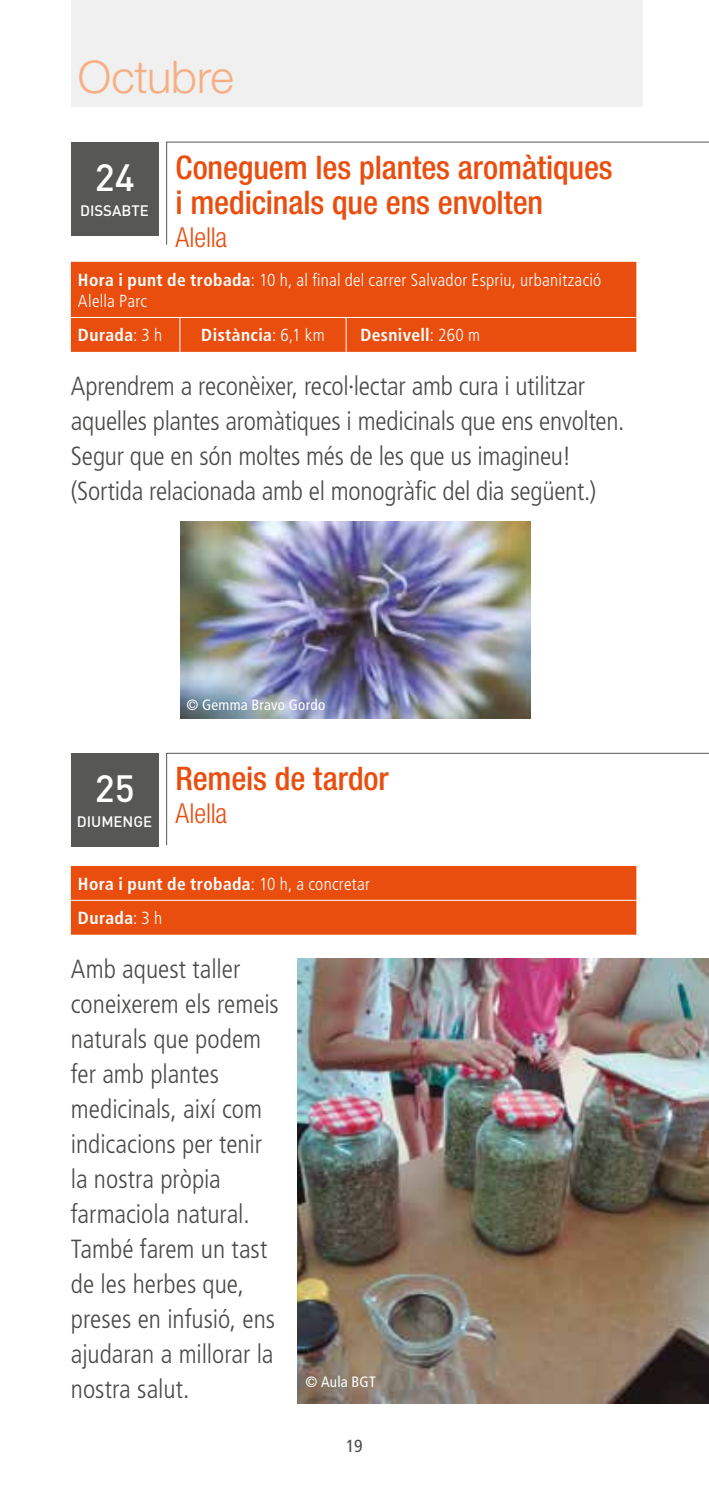
<style>
.page{position:relative;width:709px;height:1489px;background:#fff}
.page>*{position:absolute;margin:0;border:0;box-sizing:border-box;transform-origin:0 0}
.t1{font:300 45px "Helvetica Neue LT Std";letter-spacing:-.005em;color:#f7ae83}
.t2{font:500 37.5px "DIN";color:#fff}
.t3{font:500 condensed 32.5px/35px "Helvetica Neue LT Std";letter-spacing:-.005em;color:#e94e0f}
.t4{font:300 condensed 27.5px "Helvetica Neue LT Std";letter-spacing:-.005em;color:#e94e0f}
.t5{font:300 condensed 26.25px/35px "Frutiger LT Std";letter-spacing:-.005em;color:#4a4a49}
.t6{font:700 condensed 17.5px/34.5px "Frutiger LT Std";letter-spacing:.02em;color:#fff}
.t7{font:300 condensed 17.5px/21.2px "Frutiger LT Std";letter-spacing:.015em;color:#fff}
.t8{font:condensed 17.5px "Frutiger LT Std";color:#4a4a49}
.t9{font:condensed 15px "Frutiger LT Std";letter-spacing:.02em;color:#fff}
.t10{font:500 15px "DIN";color:#fff}
.s1{font-weight:700}
.s2{font-weight:300}
</style>
<div class="page">
<div style="left:71px;top:0;width:571px;height:107px;background:#f0f0f0"></div>
<div style="left:71px;top:142px;width:87px;height:93px;background:#575756"></div>
<svg style="left:166px;top:141px;width:543px;height:104px"></svg>
<div style="left:71px;top:262px;width:565px;height:90px;background:#e94e0f"></div>
<hr style="left:71px;top:317px;width:109px;height:1px;background:#fff">
<hr style="left:180px;top:317px;width:166px;height:1px;background:#fff">
<hr style="left:179px;top:318px;width:1px;height:34px;background:#fff">
<hr style="left:346px;top:317px;width:290px;height:1px;background:#fff">
<hr style="left:345px;top:318px;width:1px;height:34px;background:#fff">
<div style="left:71px;top:753px;width:87px;height:93px;background:#575756"></div>
<svg style="left:166px;top:752px;width:543px;height:93px"></svg>
<div style="left:71px;top:865px;width:565px;height:69px;background:#e94e0f"></div>
<hr style="left:71px;top:899px;width:109px;height:1px;background:#fff">
<hr style="left:180px;top:899px;width:166px;height:1px;background:#fff">
<hr style="left:346px;top:899px;width:290px;height:1px;background:#fff">
<img style="left:181px;top:522px;width:349px;height:196px">
<img style="left:297px;top:958px;width:412px;height:445px">
<h1 class="t1" style="left:78px;top:49px;width:157px">Octubre</h1>
<h2 class="t2" style="left:95px;top:153px;width:41px">24</h2>
<p class="t10" style="left:80px;top:201px;width:70px">DISSABTE</p>
<p class="t3" style="left:175px;top:150px;width:439px">Coneguem les plantes aromàtiques i medicinals que ens envolten</p>
<p class="t4" style="left:175px;top:221px;width:53px">Alella</p>
<p class="t7" style="left:78px;top:269px;width:525px"><span class="s1">Hora i punt de trobada</span>: 10 h, al final del carrer Salvador Espriu, urbanització<br>Alella Parc</p>
<p class="t6" style="left:78px;top:318px;width:86px">Durada<span class="s2">: 3 h</span></p>
<p class="t6" style="left:201px;top:318px;width:125px">Distància<span class="s2">: 6,1 km</span></p>
<p class="t6" style="left:360px;top:318px;width:121px">Desnivell<span class="s2">: 260 m</span></p>
<p class="t5" style="left:71px;top:369px;width:555px">Aprendrem a reconèixer, recol·lectar amb cura i utilitzar aquelles plantes aromàtiques i medicinals que ens envolten.<br>Segur que en són moltes més de les que us imagineu! (Sortida relacionada amb el monogràfic del dia següent.)</p>
<h2 class="t2" style="left:95px;top:764px;width:41px">25</h2>
<p class="t10" style="left:77px;top:812px;width:77px">DIUMENGE</p>
<p class="t9" style="left:186px;top:696px;width:140px">© Gemma Bravo Gordo</p>
<p class="t3" style="left:175px;top:761px;width:215px">Remeis de tardor</p>
<p class="t4" style="left:175px;top:797px;width:53px">Alella</p>
<p class="t6" style="left:78px;top:866px;width:293px">Hora i punt de trobada<span class="s2">: 10 h, a concretar<br></span>Durada<span class="s2">: 3 h</span></p>
<p class="t5" style="left:71px;top:951px;width:209px">Amb aquest taller coneixerem els remeis naturals que podem fer amb plantes medicinals, així com indicacions per tenir la nostra pròpia farmaciola natural.<br>També farem un tast de les herbes que, preses en infusió, ens ajudaran a millorar la nostra salut.</p>
<p class="t9" style="left:305px;top:1372px;width:72px">© Aula BGT</p>
<p class="t8" style="left:346px;top:1435px;width:18px">19</p>
</div>
